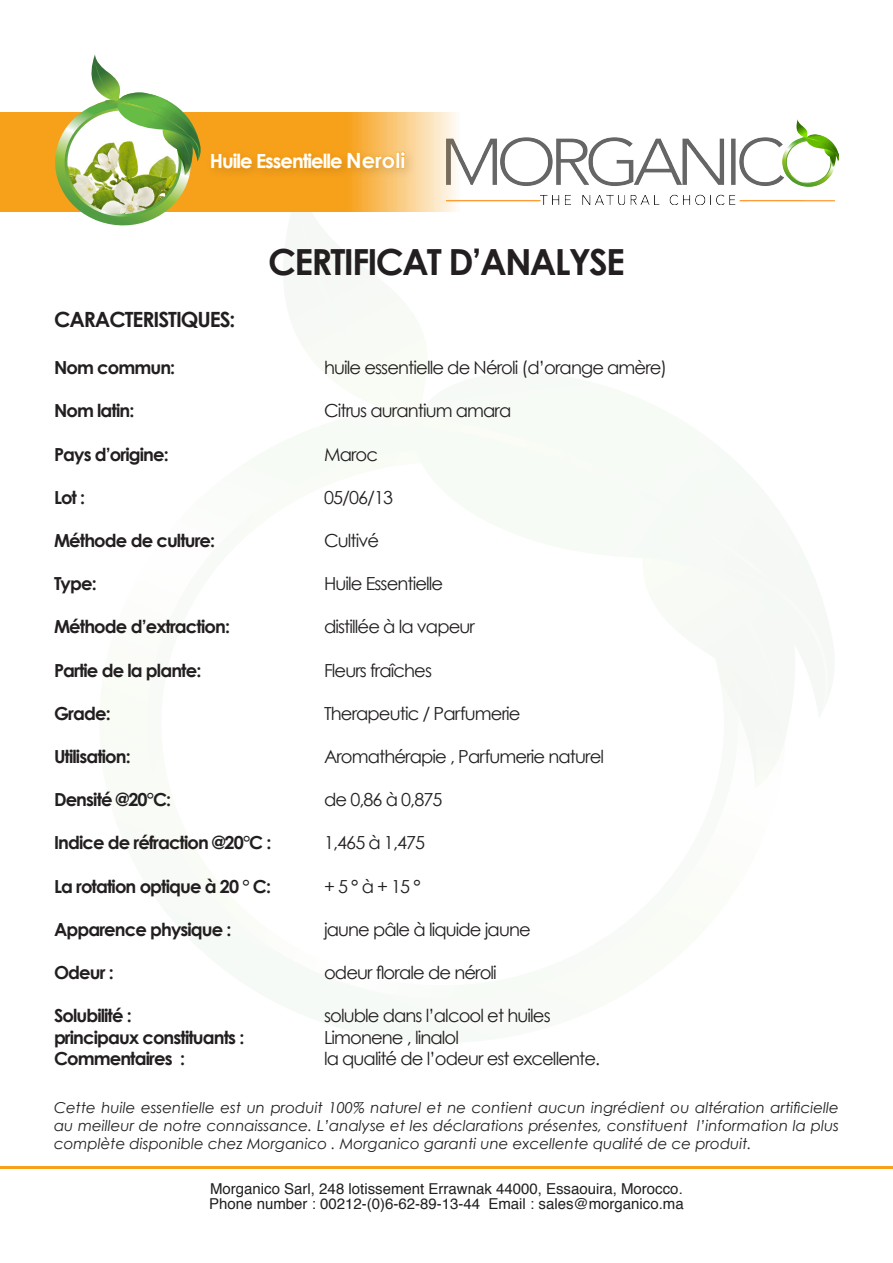
<style>
.page{position:relative;width:893px;height:1263px;background:#fff}
.page>*{position:absolute;margin:0;border:0;box-sizing:border-box;transform-origin:0 0}
.t1{font:700 36px "Century Gothic";letter-spacing:-.05em;color:#231f20}
.t2{font:700 21px "Century Gothic";letter-spacing:-.05em;color:#231f20}
.t3{font:700 19.5px "Century Gothic";letter-spacing:-.05em;color:#fff}
.t4{font:18px "Century Gothic";letter-spacing:-.05em;color:#231f20}
.t5{font:700 18px "Century Gothic";letter-spacing:-.05em;color:#231f20}
.t6{font:italic 15px/18px "Century Gothic";color:#231f20;text-align:justify}
.t7{font:15px "Helvetica";color:#231f20}
.s1{font-size:21px}
</style>
<div class="page">
<svg style="left:262px;top:211px;width:189px;height:1px"></svg>
<img style="left:459px;top:120px;width:380px;height:84px">
<svg style="left:0;top:112px;width:459px;height:99px;background:#f6b246"></svg>
<div style="left:206px;top:147px;width:210px;height:33px;background:#231f20;opacity:.15"></div>
<svg style="left:211px;top:152px;width:113px;height:17px;background:#ef9c1a"></svg>
<div style="left:323px;top:153px;width:4px;height:15px;border:1px solid #f7a11a"></div>
<div style="left:327px;top:153px;width:3px;height:15px;border:1px solid #f7a11a"></div>
<svg style="left:330px;top:151px;width:76px;height:18px"></svg>
<svg style="left:46px;top:54px;width:155px;height:172px"></svg>
<hr style="left:0;top:1166px;width:893px;height:2px;background:#f7a11a">
<p class="t3" style="left:210px;top:148px;width:197px">Huile Essentielle <span class="s1">Neroli</span></p>
<p class="t1" style="left:268px;top:239px;width:358px">CERTIFICAT D’ANALYSE</p>
<p class="t2" style="left:54px;top:307px;width:183px">CARACTERISTIQUES:</p>
<p class="t5" style="left:54px;top:356px;width:123px">Nom commun:</p>
<p class="t4" style="left:324px;top:357px;width:345px">huile essentielle de Néroli (d’orange amère)</p>
<p class="t5" style="left:54px;top:399px;width:82px">Nom latin:</p>
<p class="t4" style="left:324px;top:400px;width:189px">Citrus aurantium amara</p>
<p class="t5" style="left:54px;top:443px;width:116px">Pays d’origine:</p>
<p class="t4" style="left:324px;top:443px;width:56px">Maroc</p>
<p class="t5" style="left:54px;top:486px;width:33px">Lot :</p>
<p class="t4" style="left:324px;top:486px;width:71px">05/06/13</p>
<p class="t5" style="left:54px;top:529px;width:163px">Méthode de culture:</p>
<p class="t4" style="left:324px;top:529px;width:57px">Cultivé</p>
<p class="t5" style="left:54px;top:572px;width:44px">Type:</p>
<p class="t4" style="left:324px;top:573px;width:121px">Huile Essentielle</p>
<p class="t5" style="left:54px;top:615px;width:178px">Méthode d’extraction:</p>
<p class="t4" style="left:324px;top:616px;width:152px">distillée à la vapeur</p>
<p class="t5" style="left:54px;top:659px;width:149px">Partie de la plante:</p>
<p class="t4" style="left:324px;top:659px;width:110px">Fleurs fraîches</p>
<p class="t5" style="left:54px;top:702px;width:58px">Grade:</p>
<p class="t4" style="left:324px;top:702px;width:198px">Therapeutic / Parfumerie</p>
<p class="t5" style="left:54px;top:745px;width:78px">Utilisation:</p>
<p class="t4" style="left:324px;top:745px;width:282px">Aromathérapie , Parfumerie naturel</p>
<p class="t5" style="left:54px;top:788px;width:119px">Densité @20°C:</p>
<p class="t4" style="left:324px;top:789px;width:120px">de 0,86 à 0,875</p>
<p class="t5" style="left:54px;top:831px;width:219px">Indice de réfraction @20°C :</p>
<p class="t4" style="left:324px;top:832px;width:103px">1,465 à 1,475</p>
<p class="t5" style="left:54px;top:875px;width:219px">La rotation optique à 20 ° C:</p>
<p class="t4" style="left:324px;top:875px;width:98px">+ 5 ° à + 15 °</p>
<p class="t5" style="left:54px;top:918px;width:179px">Apparence physique :</p>
<p class="t4" style="left:324px;top:918px;width:208px">jaune pâle à liquide jaune</p>
<p class="t5" style="left:54px;top:961px;width:61px">Odeur :</p>
<p class="t4" style="left:324px;top:961px;width:174px">odeur florale de néroli</p>
<p class="t5" style="left:54px;top:1004px;width:79px">Solubilité :</p>
<p class="t4" style="left:324px;top:1005px;width:228px">soluble dans l’alcool et huiles</p>
<p class="t5" style="left:54px;top:1026px;width:192px">principaux constituants :</p>
<p class="t4" style="left:324px;top:1026px;width:137px">Limonene , linalol</p>
<p class="t5" style="left:54px;top:1047px;width:133px">Commentaires :</p>
<p class="t4" style="left:324px;top:1048px;width:278px">la qualité de l’odeur est excellente.</p>
<p class="t6" style="left:54px;top:1098px;width:786px">Cette huile essentielle est un produit 100% naturel et ne contient aucun ingrédient ou altération artificielle au meilleur de notre connaissance. L’analyse et les déclarations présentes, constituent l’information la plus complète disponible chez Morganico . Morganico garanti une excellente qualité de ce produit.</p>
<p class="t7" style="left:210px;top:1177px;width:474px">Morganico Sarl, 248 lotissement Errawnak 44000, Essaouira, Morocco.</p>
<p class="t7" style="left:209px;top:1192px;width:476px">Phone number : 00212-(0)6-62-89-13-44 Email : sales@morganico.ma</p>
</div>
